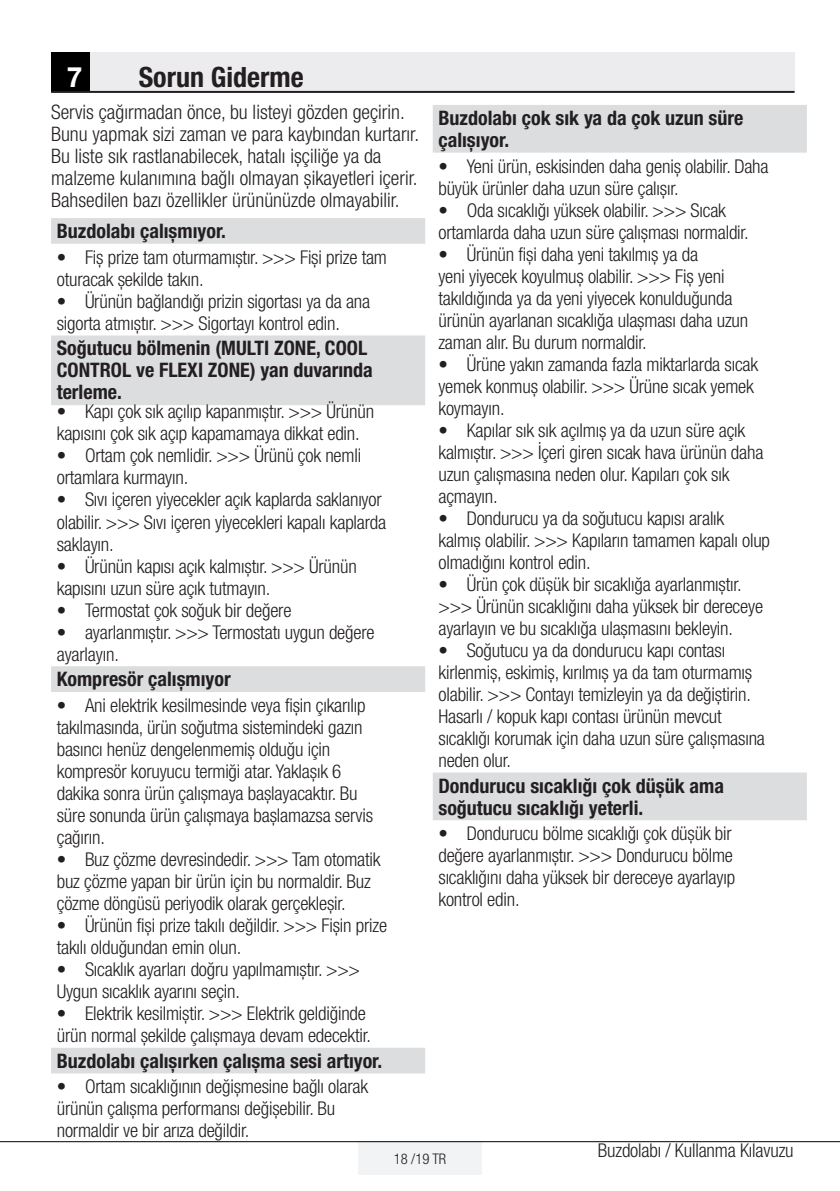
<style>
.page{position:relative;width:840px;height:1191px;background:#fff}
.page>*{position:absolute;margin:0;border:0;box-sizing:border-box;transform-origin:0 0}
.t1{font:700 condensed 28px "Helvetica Neue LT Pro";color:#231f20}
.t2{font:700 28px "Helvetica Neue LT Pro";color:#fff}
.t3{font:700 condensed 20px/22px "Helvetica Neue LT Pro";color:#231f20}
.t4{font:300 condensed 20px/22px "Helvetica Neue LT Pro";color:#231f20}
.t5{font:300 condensed 19px/22px "Helvetica Neue LT Pro";letter-spacing:-.01em;color:#231f20}
.t6{font:300 condensed 14.6px "Helvetica Neue LT Pro";color:#231f20}
</style>
<div class="page">
<div style="left:358px;top:1141px;width:123px;height:33px;background:#f2f3f4"></div>
<hr style="left:0;top:1141px;width:839px;height:1px;background:#000">
<div style="left:51px;top:52px;width:39px;height:40px;background:#000"></div>
<div style="left:90px;top:52px;width:704px;height:40px;background:#ececee"></div>
<hr style="left:51px;top:91px;width:743px;height:2px;background:#231f20">
<svg style="left:51px;top:218px;width:374px;height:187px;fill:#dedfe1"></svg>
<svg style="left:51px;top:666px;width:374px;height:407px"></svg>
<svg style="left:433px;top:105px;width:373px;height:715px"></svg>
<h1 class="t2" style="left:67px;top:60px;width:17px">7</h1>
<h1 class="t1" style="left:139px;top:60px;width:166px">Sorun Giderme</h1>
<p class="t4" style="left:51px;top:101px;width:369px">Servis çağırmadan önce, bu listeyi gözden geçirin.<br>Bunu yapmak sizi zaman ve para kaybından kurtarır.<br>Bu liste sık rastlanabilecek, hatalı ișçiliğe ya da malzeme kulanımına bağlı olmayan șikayetleri içerir.<br>Bahsedilen bazı özellikler ürününüzde olmayabilir.</p>
<p class="t3" style="left:57px;top:220px;width:171px">Buzdolabı çalıșmıyor.</p>
<p class="t5" style="left:57px;top:246px;width:331px">• Fiș prize tam oturmamıștır. &gt;&gt;&gt; Fiși prize tam oturacak șekilde takın.</p>
<p class="t5" style="left:57px;top:290px;width:315px">• Ürünün bağlandığı prizin sigortası ya da ana sigorta atmıștır. &gt;&gt;&gt; Sigortayı kontrol edin.</p>
<p class="t3" style="left:57px;top:337px;width:317px">Soğutucu bölmenin (MULTI ZONE, COOL<br>CONTROL ve FLEXI ZONE) yan duvarında terleme.</p>
<p class="t5" style="left:57px;top:400px;width:319px">• Kapı çok sık açılıp kapanmıștır. &gt;&gt;&gt; Ürünün kapısını çok sık açıp kapamamaya dikkat edin.</p>
<p class="t5" style="left:57px;top:444px;width:306px">• Ortam çok nemlidir. &gt;&gt;&gt; Ürünü çok nemli ortamlara kurmayın.</p>
<p class="t5" style="left:57px;top:488px;width:331px">• Sıvı içeren yiyecekler açık kaplarda saklanıyor olabilir. &gt;&gt;&gt; Sıvı içeren yiyecekleri kapalı kaplarda saklayın.</p>
<p class="t5" style="left:57px;top:554px;width:301px">• Ürünün kapısı açık kalmıștır. &gt;&gt;&gt; Ürünün kapısını uzun süre açık tutmayın.</p>
<p class="t5" style="left:57px;top:598px;width:236px">• Termostat çok soğuk bir değere</p>
<p class="t5" style="left:57px;top:620px;width:319px">• ayarlanmıștır. &gt;&gt;&gt; Termostatı uygun değere ayarlayın.</p>
<p class="t3" style="left:57px;top:668px;width:175px">Kompresör çalıșmıyor</p>
<p class="t5" style="left:57px;top:694px;width:317px">• Ani elektrik kesilmesinde veya fișin çıkarılıp takılmasında, ürün soğutma sistemindeki gazın basıncı henüz dengelenmemiș olduğu için kompresör koruyucu termiği atar. Yaklașık 6 dakika sonra ürün çalıșmaya bașlayacaktır. Bu süre sonunda ürün çalıșmaya bașlamazsa servis çağırın.</p>
<p class="t5" style="left:57px;top:848px;width:325px">• Buz çözme devresindedir. &gt;&gt;&gt; Tam otomatik buz çözme yapan bir ürün için bu normaldir. Buz çözme döngüsü periyodik olarak gerçekleșir.</p>
<p class="t5" style="left:57px;top:914px;width:331px">• Ürünün fiși prize takılı değildir. &gt;&gt;&gt; Fișin prize takılı olduğundan emin olun.</p>
<p class="t5" style="left:57px;top:958px;width:304px">• Sıcaklık ayarları doğru yapılmamıștır. &gt;&gt;&gt;<br>Uygun sıcaklık ayarını seçin.</p>
<p class="t5" style="left:57px;top:1002px;width:315px">• Elektrik kesilmiștir. &gt;&gt;&gt; Elektrik geldiğinde ürün normal șekilde çalıșmaya devam edecektir.</p>
<p class="t3" style="left:57px;top:1049px;width:327px">Buzdolabı çalıșırken çalıșma sesi artıyor.</p>
<p class="t5" style="left:57px;top:1075px;width:313px">• Ortam sıcaklığının değișmesine bağlı olarak ürünün çalıșma performansı değișebilir. Bu normaldir ve bir arıza değildir.</p>
<p class="t3" style="left:438px;top:106px;width:306px">Buzdolabı çok sık ya da çok uzun süre çalıșıyor.</p>
<p class="t5" style="left:438px;top:155px;width:331px">• Yeni ürün, eskisinden daha geniș olabilir. Daha büyük ürünler daha uzun süre çalıșır.</p>
<p class="t5" style="left:438px;top:199px;width:312px">• Oda sıcaklığı yüksek olabilir. &gt;&gt;&gt; Sıcak ortamlarda daha uzun süre çalıșması normaldir.</p>
<p class="t5" style="left:438px;top:243px;width:311px">• Ürünün fiși daha yeni takılmıș ya da<br>yeni yiyecek koyulmuș olabilir. &gt;&gt;&gt; Fiș yeni takıldığında ya da yeni yiyecek konulduğunda ürünün ayarlanan sıcaklığa ulașması daha uzun zaman alır. Bu durum normaldir.</p>
<p class="t5" style="left:438px;top:353px;width:321px">• Ürüne yakın zamanda fazla miktarlarda sıcak yemek konmuș olabilir. &gt;&gt;&gt; Ürüne sıcak yemek koymayın.</p>
<p class="t5" style="left:438px;top:419px;width:326px">• Kapılar sık sık açılmıș ya da uzun süre açık kalmıștır. &gt;&gt;&gt; İçeri giren sıcak hava ürünün daha uzun çalıșmasına neden olur. Kapıları çok sık açmayın.</p>
<p class="t5" style="left:438px;top:507px;width:333px">• Dondurucu ya da soğutucu kapısı aralık kalmıș olabilir. &gt;&gt;&gt; Kapıların tamamen kapalı olup olmadığını kontrol edin.</p>
<p class="t5" style="left:438px;top:573px;width:326px">• Ürün çok düșük bir sıcaklığa ayarlanmıștır. &gt;&gt;&gt; Ürünün sıcaklığını daha yüksek bir dereceye ayarlayın ve bu sıcaklığa ulașmasını bekleyin.</p>
<p class="t5" style="left:438px;top:639px;width:328px">• Soğutucu ya da dondurucu kapı contası kirlenmiș, eskimiș, kırılmıș ya da tam oturmamıș olabilir. &gt;&gt;&gt; Contayı temizleyin ya da değiștirin.<br>Hasarlı / kopuk kapı contası ürünün mevcut sıcaklığı korumak için daha uzun süre çalıșmasına neden olur.</p>
<p class="t3" style="left:438px;top:774px;width:287px">Dondurucu sıcaklığı çok düșük ama soğutucu sıcaklığı yeterli.</p>
<p class="t5" style="left:438px;top:822px;width:298px">• Dondurucu bölme sıcaklığı çok düșük bir değere ayarlanmıștır. &gt;&gt;&gt; Dondurucu bölme sıcaklığını daha yüksek bir dereceye ayarlayıp kontrol edin.</p>
<p class="t6" style="left:393px;top:1150px;width:54px">18 /19 TR</p>
<p class="t5" style="left:597px;top:1139px;width:197px">Buzdolabı / Kullanma Kılavuzu</p>
</div>
